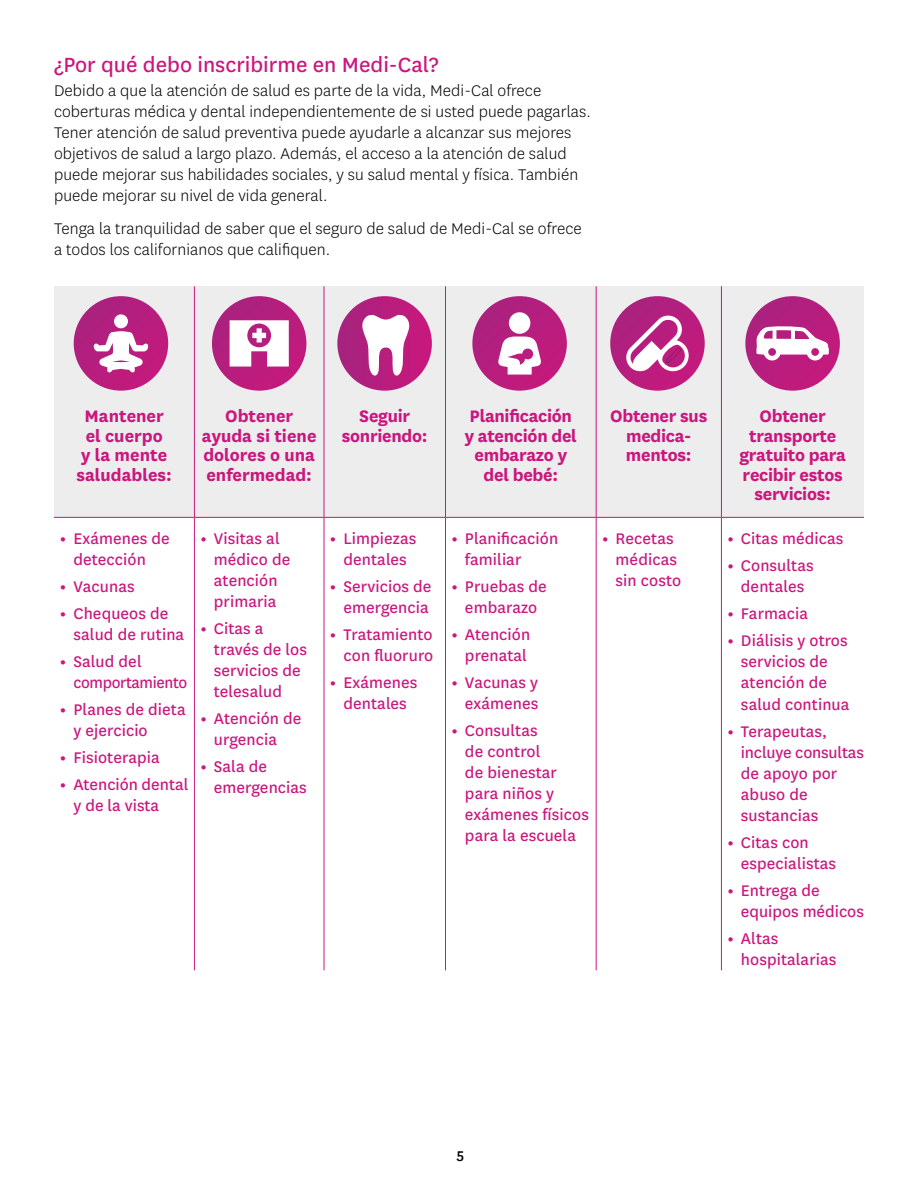
<style>
.page{position:relative;width:918px;height:1188px;background:#fff}
.page>*{position:absolute;margin:0;border:0;box-sizing:border-box;transform-origin:0 0}
.t1{font:24px "Centene Sans";color:#cb167d}
.t2{font:700 19.5px/19.5px "Centene Sans";letter-spacing:-.015em;color:#cb167d;text-align:center}
.t3{font:18px/21px "Centene Sans";letter-spacing:.005em;color:#cb167d}
.t4{font:300 18px/21px "Centene Sans";letter-spacing:.005em;color:#000}
.t5{font:18px/21px "Centene Sans";letter-spacing:-.02em;color:#cb167d}
.t6{font:500 16.5px "Centene Sans";color:#000}
.s1{font-weight:700}
</style>
<div class="page">
<div style="left:54px;top:286px;width:140px;height:231px;background:#ededee"></div>
<div style="left:194px;top:286px;width:130px;height:231px;background:#ededee"></div>
<div style="left:324px;top:286px;width:122px;height:231px;background:#ededee"></div>
<div style="left:446px;top:286px;width:150px;height:231px;background:#ededee"></div>
<div style="left:596px;top:286px;width:125px;height:231px;background:#ededee"></div>
<div style="left:721px;top:286px;width:143px;height:231px;background:#ededee"></div>
<hr style="left:194px;top:286px;width:1px;height:231px;background:#cb167d">
<hr style="left:324px;top:286px;width:1px;height:231px;background:#cb167d">
<hr style="left:445px;top:286px;width:1px;height:231px;background:#cb167d">
<hr style="left:596px;top:286px;width:1px;height:231px;background:#cb167d">
<hr style="left:721px;top:286px;width:1px;height:231px;background:#cb167d">
<hr style="left:54px;top:517px;width:140px;height:1px;background:#cb167d">
<hr style="left:194px;top:518px;width:1px;height:452px;background:#cb167d">
<hr style="left:194px;top:517px;width:130px;height:1px;background:#cb167d">
<hr style="left:324px;top:517px;width:122px;height:1px;background:#cb167d">
<hr style="left:446px;top:517px;width:150px;height:1px;background:#cb167d">
<hr style="left:596px;top:517px;width:125px;height:1px;background:#cb167d">
<hr style="left:324px;top:518px;width:1px;height:452px;background:#cb167d">
<hr style="left:445px;top:518px;width:1px;height:452px;background:#cb167d">
<hr style="left:596px;top:518px;width:1px;height:452px;background:#cb167d">
<hr style="left:721px;top:518px;width:1px;height:452px;background:#cb167d">
<hr style="left:721px;top:517px;width:143px;height:1px;background:#cb167d">
<div style="left:74px;top:296px;width:94px;height:95px;background:linear-gradient(to right,#ad227f,#c01e7f);border-radius:47px"></div>
<svg style="left:93px;top:331px;width:55px;height:42px"></svg>
<div style="left:114px;top:314px;width:14px;height:14px;background:#fff;border-radius:50%"></div>
<div style="left:212px;top:296px;width:94px;height:95px;background:linear-gradient(to right,#af2380,#c11c7e);border-radius:47px"></div>
<svg style="left:230px;top:320px;width:59px;height:47px"></svg>
<svg style="left:337px;top:296px;width:95px;height:95px"></svg>
<svg style="left:472px;top:296px;width:95px;height:95px"></svg>
<svg style="left:498px;top:337px;width:43px;height:38px"></svg>
<div style="left:509px;top:312px;width:21px;height:22px;background:#fff;border-radius:50%"></div>
<svg style="left:610px;top:296px;width:95px;height:95px"></svg>
<svg style="left:625px;top:314px;width:64px;height:59px"></svg>
<svg style="left:745px;top:296px;width:95px;height:95px"></svg>
<svg style="left:756px;top:326px;width:73px;height:35px"></svg>
<h3 class="t1" style="left:54px;top:49px;width:386px">¿Por qué debo inscribirme en Medi‑Cal?</h3>
<p class="t4" style="left:54px;top:79px;width:538px">Debido a que la atención de salud es parte de la vida, Medi‑Cal ofrece coberturas médica y dental independientemente de si usted puede pagarlas.<br>Tener atención de salud preventiva puede ayudarle a alcanzar sus mejores objetivos de salud a largo plazo. Además, el acceso a la atención de salud puede mejorar sus habilidades sociales, y su salud mental y física. También puede mejorar su nivel de vida general.</p>
<p class="t4" style="left:54px;top:217px;width:529px">Tenga la tranquilidad de saber que el seguro de salud de Medi‑Cal se ofrece a todos los californianos que califiquen.</p>
<h4 class="t2" style="left:76px;top:405px;width:97px">Mantener el cuerpo<br>y la mente saludables:</h4>
<h4 class="t2" style="left:202px;top:405px;width:116px">Obtener ayuda si tiene dolores o una enfermedad:</h4>
<h4 class="t2" style="left:342px;top:405px;width:87px">Seguir sonriendo:</h4>
<h4 class="t2" style="left:465px;top:405px;width:114px">Planificación y atención del embarazo y del bebé:</h4>
<h4 class="t2" style="left:610px;top:405px;width:99px">Obtener sus medica&shy;mentos:</h4>
<p class="t3" style="left:60px;top:527px;width:111px;text-align:center"><span class="s1">•</span> Exámenes de detección</p>
<p class="t3" style="left:60px;top:575px;width:76px"><span class="s1">•</span> Vacunas</p>
<p class="t3" style="left:73px;top:602px;width:112px;text-indent:-14px"><span class="s1">•</span> Chequeos de salud de rutina</p>
<p class="t5" style="left:74px;top:650px;width:115px;text-indent:-14px"><span class="s1">•</span> Salud del comportamiento</p>
<p class="t3" style="left:73px;top:698px;width:114px;text-indent:-14px"><span class="s1">•</span> Planes de dieta y ejercicio</p>
<p class="t3" style="left:60px;top:746px;width:101px"><span class="s1">•</span> Fisioterapia</p>
<p class="t3" style="left:73px;top:773px;width:116px;text-indent:-14px"><span class="s1">•</span> Atención dental y de la vista</p>
<p class="t3" style="left:214px;top:527px;width:78px;text-indent:-14px"><span class="s1">•</span> Visitas al médico de atención primaria</p>
<p class="t3" style="left:214px;top:617px;width:95px;text-indent:-14px"><span class="s1">•</span> Citas a través de los servicios de telesalud</p>
<p class="t3" style="left:214px;top:707px;width:89px;text-indent:-14px"><span class="s1">•</span> Atención de urgencia</p>
<p class="t3" style="left:214px;top:755px;width:94px;text-indent:-14px"><span class="s1">•</span> Sala de emergencias</p>
<p class="t3" style="left:330px;top:527px;width:88px;text-align:center"><span class="s1">•</span> Limpiezas dentales</p>
<p class="t3" style="left:330px;top:575px;width:103px;text-align:center"><span class="s1">•</span> Servicios de emergencia</p>
<p class="t3" style="left:330px;top:623px;width:105px;text-align:right"><span class="s1">•</span> Tratamiento con fluoruro</p>
<p class="t3" style="left:330px;top:671px;width:89px;text-align:center"><span class="s1">•</span> Exámenes dentales</p>
<p class="t3" style="left:465px;top:527px;width:95px;text-indent:-14px"><span class="s1">•</span> Planificación familiar</p>
<p class="t3" style="left:451px;top:575px;width:97px;text-align:center"><span class="s1">•</span> Pruebas de embarazo</p>
<p class="t3" style="left:451px;top:623px;width:80px;text-align:center"><span class="s1">•</span> Atención prenatal</p>
<p class="t3" style="left:451px;top:672px;width:88px;text-align:right"><span class="s1">•</span> Vacunas y exámenes</p>
<p class="t3" style="left:465px;top:720px;width:125px;text-indent:-14px"><span class="s1">•</span> Consultas<br>de control<br>de bienestar para niños y exámenes físicos para la escuela</p>
<p class="t3" style="left:616px;top:528px;width:67px;text-indent:-14px"><span class="s1">•</span> Recetas médicas sin costo</p>
<h4 class="t2" style="left:739px;top:405px;width:108px">Obtener transporte gratuito para recibir estos servicios:</h4>
<p class="t3" style="left:727px;top:528px;width:117px"><span class="s1">•</span> Citas médicas</p>
<p class="t3" style="left:727px;top:555px;width:88px;text-align:center"><span class="s1">•</span> Consultas dentales</p>
<p class="t3" style="left:727px;top:603px;width:82px"><span class="s1">•</span> Farmacia</p>
<p class="t3" style="left:741px;top:630px;width:110px;text-indent:-14px"><span class="s1">•</span> Diálisis y otros servicios de atención de salud continua</p>
<p class="t3" style="left:741px;top:720px;width:124px;text-indent:-14px"><span class="s1">•</span> Terapeutas, incluye consultas de apoyo por abuso de sustancias</p>
<p class="t3" style="left:741px;top:831px;width:97px;text-indent:-14px"><span class="s1">•</span> Citas con especialistas</p>
<p class="t3" style="left:741px;top:879px;width:125px;text-indent:-14px"><span class="s1">•</span> Entrega de equipos médicos</p>
<p class="t3" style="left:741px;top:927px;width:97px;text-indent:-14px"><span class="s1">•</span> Altas hospitalarias</p>
<p class="t6" style="left:457px;top:1145px;width:9px">5</p>
</div>
